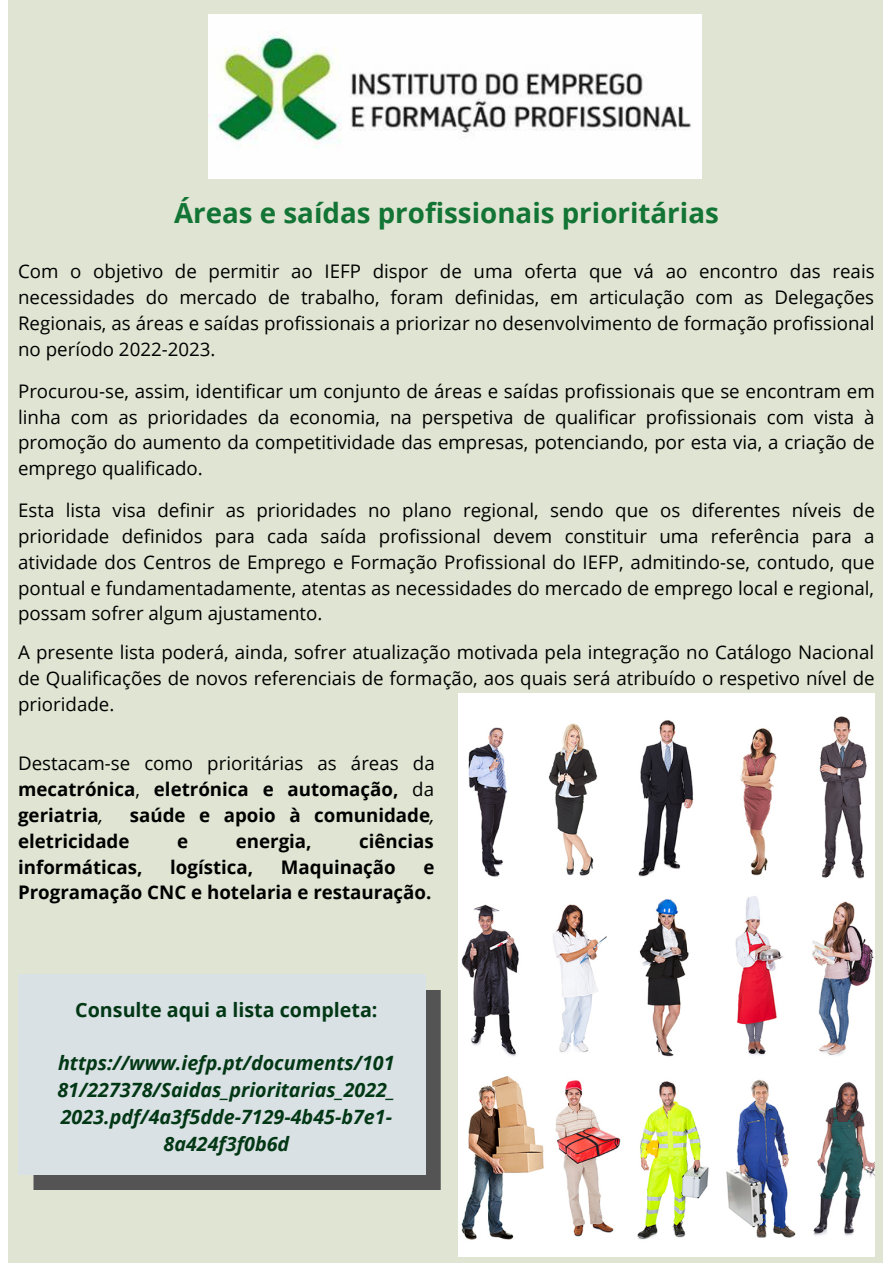
<style>
.page{position:relative;width:893px;height:1264px;background:#fff}
.page>*{position:absolute;margin:0;border:0;box-sizing:border-box;transform-origin:0 0}
.t1{font:700 27.75px "Open Sans";color:#127435}
.t2{font:italic 700 19.65px/26.8px "Open Sans";color:#023715;text-align:center}
.t3{font:700 19.65px "Open Sans";color:#023715}
.t4{font:18.75px/26px "Open Sans";color:#000;text-align:justify}
.t5{font:700 18.75px/25.8px "Open Sans";color:#000;text-align:justify}
.s1{font-weight:400}
.s2{font-weight:400;font-style:italic}
</style>
<div class="page">
<div style="left:9px;top:0;width:874px;height:1262px;background:#e0e4d2"></div>
<img style="left:208px;top:15px;width:493px;height:164px">
<div style="left:33px;top:990px;width:407px;height:200px;background:#545454"></div>
<div style="left:18px;top:974px;width:407px;height:200px;background:#d9e1e4"></div>
<img style="left:458px;top:693px;width:416px;height:563px">
<h1 class="t1" style="left:174px;top:194px;width:546px">Áreas e saídas profissionais prioritárias</h1>
<p class="t4" style="left:18px;top:258px;width:858px">Com o objetivo de permitir ao IEFP dispor de uma oferta que vá ao encontro das reais necessidades do mercado de trabalho, foram definidas, em articulação com as Delegações Regionais, as áreas e saídas profissionais a priorizar no desenvolvimento de formação profissional no período 2022-2023.</p>
<p class="t4" style="left:18px;top:377px;width:858px">Procurou-se, assim, identificar um conjunto de áreas e saídas profissionais que se encontram em linha com as prioridades da economia, na perspetiva de qualificar profissionais com vista à promoção do aumento da competitividade das empresas, potenciando, por esta via, a criação de emprego qualificado.</p>
<p class="t4" style="left:18px;top:496px;width:858px">Esta lista visa definir as prioridades no plano regional, sendo que os diferentes níveis de prioridade definidos para cada saída profissional devem constituir uma referência para a atividade dos Centros de Emprego e Formação Profissional do IEFP, admitindo-se, contudo, que pontual e fundamentadamente, atentas as necessidades do mercado de emprego local e regional, possam sofrer algum ajustamento.</p>
<p class="t4" style="left:18px;top:639px;width:858px">A presente lista poderá, ainda, sofrer atualização motivada pela integração no Catálogo Nacional de Qualificações de novos referenciais de formação, aos quais será atribuído o respetivo nível de prioridade.</p>
<p class="t5" style="left:18px;top:750px;width:418px"><span class="s1">Destacam-se como prioritárias as áreas da </span>mecatrónica<span class="s1">,</span> eletrónica e automação, <span class="s1">da </span>geriatria<span class="s2">,</span></p>
<p class="t5" style="left:130px;top:801px;width:306px">saúde e apoio à comunidade<span class="s2">,</span></p>
<p class="t5" style="left:18px;top:827px;width:113px">eletricidade</p>
<p class="t5" style="left:177px;top:827px;width:13px">e</p>
<p class="t5" style="left:236px;top:827px;width:77px">energia,</p>
<p class="t5" style="left:359px;top:827px;width:76px">ciências</p>
<p class="t5" style="left:18px;top:853px;width:126px">informáticas,</p>
<p class="t5" style="left:170px;top:853px;width:84px">logística,</p>
<p class="t5" style="left:281px;top:853px;width:116px">Maquinação</p>
<p class="t5" style="left:18px;top:853px;width:418px;text-align:right">e<br>Programação CNC e hotelaria e restauração.</p>
<p class="t3" style="left:75px;top:995px;width:304px">Consulte aqui a lista completa:</p>
<p class="t2" style="left:57px;top:1049px;width:339px">https://www.iefp.pt/documents/101<br>81/227378/Saidas_prioritarias_2022_ 2023.pdf/4a3f5dde-7129-4b45-b7e1- 8a424f3f0b6d</p>
</div>
